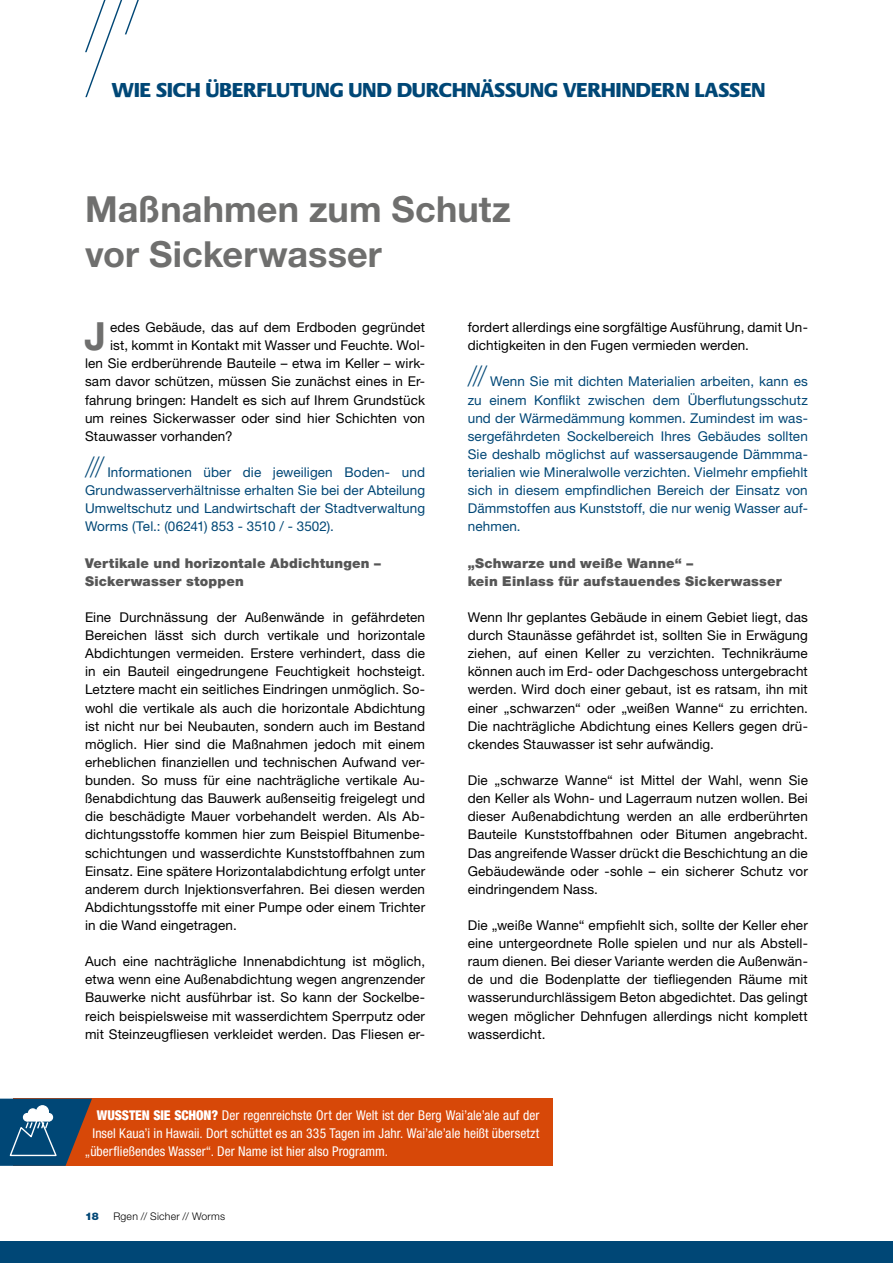
<style>
.page{position:relative;width:893px;height:1263px;background:#fff}
.page>*{position:absolute;margin:0;border:0;box-sizing:border-box;transform-origin:0 0}
.t1{font:700 38.85px "Helvetica Neue";color:#6f6f6e}
.t2{font:700 36px/45px "Helvetica Neue";letter-spacing:.005em;color:#6f6f6e}
.t3{font:800 21px "Praxis EF";letter-spacing:.005em;color:#004776}
.t4{font:13.5px/18.1px "Helvetica Neue";letter-spacing:.01em;color:#000;text-align:justify}
.t5{font:13.5px/18.1px "Helvetica Neue";letter-spacing:.01em;color:#004776;text-align:justify}
.t6{font:condensed 13.5px "Helvetica Neue";letter-spacing:.005em;color:#fff}
.t7{font:900 13.5px/18.1px "Helvetica Neue";letter-spacing:.015em;color:#565656}
.t8{font:300 10.5px "Helvetica Neue";letter-spacing:.02em;color:#000}
.t9{font:900 10.5px "Helvetica Neue";color:#004776}
.s1{font-weight:100;font-size:28.05px}
.s2{font-weight:900}
</style>
<div class="page">
<div style="left:0;top:1242px;width:893px;height:21px;background:#004776"></div>
<svg style="left:85px;top:0;width:54px;height:98px"></svg>
<div style="left:14px;top:1098px;width:539px;height:68px;background:#d74808"></div>
<svg style="left:0;top:1098px;width:92px;height:68px;background:#395872"></svg>
<h3 class="t3" style="left:112px;top:79px;width:655px">WIE SICH ÜBERFLUTUNG UND DURCHNÄSSUNG VERHINDERN LASSEN</h3>
<h2 class="t2" style="left:85px;top:186px;width:427px">Maßnahmen zum Schutz vor Sickerwasser</h2>
<h1 class="t1" style="left:84px;top:312px;width:23px">J</h1>
<p class="t4" style="left:110px;top:318px;width:317px">edes Gebäude, das auf dem Erdboden gegründet</p>
<p class="t4" style="left:110px;top:336px;width:317px">ist, kommt in Kontakt mit Wasser und Feuchte. Wol-</p>
<p class="t4" style="left:85px;top:354px;width:342px">len Sie erdberührende Bauteile – etwa im Keller – wirk-</p>
<p class="t4" style="left:85px;top:372px;width:342px">sam davor schützen, müssen Sie zunächst eines in Er-</p>
<p class="t4" style="left:85px;top:390px;width:342px">fahrung bringen: Handelt es sich auf Ihrem Grundstück</p>
<p class="t4" style="left:85px;top:408px;width:342px">um reines Sickerwasser oder sind hier Schichten von</p>
<p class="t4" style="left:85px;top:427px;width:149px">Stauwasser vorhanden?</p>
<p class="t5" style="left:85px;top:463px;width:342px"><span class="s1">///</span> Informationen über die jeweiligen Boden- und Grundwasserverhältnisse erhalten Sie bei der Abteilung Umweltschutz und Landwirtschaft der Stadtverwaltung Worms (Tel.: (06241) 853 - 3510 / - 3502).</p>
<p class="t7" style="left:85px;top:554px;width:297px">Vertikale und horizontale Abdichtungen –<br>Sickerwasser stoppen</p>
<p class="t4" style="left:85px;top:608px;width:342px">Eine Durchnässung der Außenwände in gefährdeten Bereichen lässt sich durch vertikale und horizontale Abdichtungen vermeiden. Erstere verhindert, dass die in ein Bauteil eingedrungene Feuchtigkeit hochsteigt.<br>Letztere macht ein seitliches Eindringen unmöglich. So&shy;wohl die vertikale als auch die horizontale Abdichtung ist nicht nur bei Neubauten, sondern auch im Bestand möglich. Hier sind die Maßnahmen jedoch mit einem erheblichen finanziellen und technischen Aufwand ver&shy;bunden. So muss für eine nachträgliche vertikale Au&shy;ßenabdichtung das Bauwerk außenseitig freigelegt und die beschädigte Mauer vorbehandelt werden. Als Ab&shy;dichtungsstoffe kommen hier zum Beispiel Bitumenbe&shy;schichtungen und wasserdichte Kunststoffbahnen zum Einsatz. Eine spätere Horizontalabdichtung erfolgt unter anderem durch Injektionsverfahren. Bei diesen werden Abdichtungsstoffe mit einer Pumpe oder einem Trichter in die Wand eingetragen.</p>
<p class="t4" style="left:85px;top:952px;width:342px">Auch eine nachträgliche Innenabdichtung ist möglich, etwa wenn eine Außenabdichtung wegen angrenzender Bauwerke nicht ausführbar ist. So kann der Sockelbe&shy;reich beispielsweise mit wasserdichtem Sperrputz oder mit Steinzeugfliesen verkleidet werden. Das Fliesen er-</p>
<p class="t4" style="left:468px;top:318px;width:342px">fordert allerdings eine sorgfältige Ausführung, damit Un&shy;dichtigkeiten in den Fugen vermieden werden.</p>
<p class="t5" style="left:468px;top:372px;width:342px"><span class="s1">///</span> Wenn Sie mit dichten Materialien arbeiten, kann es zu einem Konflikt zwischen dem Überflutungsschutz und der Wärmedämmung kommen. Zumindest im was&shy;sergefährdeten Sockelbereich Ihres Gebäudes sollten Sie deshalb möglichst auf wassersaugende Dämmma&shy;terialien wie Mineralwolle verzichten. Vielmehr empfiehlt sich in diesem empfindlichen Bereich der Einsatz von Dämmstoffen aus Kunststoff, die nur wenig Wasser auf&shy;nehmen.</p>
<p class="t7" style="left:468px;top:554px;width:315px">„Schwarze und weiße Wanne“ –<br>kein Einlass für aufstauendes Sickerwasser</p>
<p class="t4" style="left:468px;top:608px;width:342px">Wenn Ihr geplantes Gebäude in einem Gebiet liegt, das durch Staunässe gefährdet ist, sollten Sie in Erwägung ziehen, auf einen Keller zu verzichten. Technikräume können auch im Erd- oder Dachgeschoss untergebracht werden. Wird doch einer gebaut, ist es ratsam, ihn mit einer „schwarzen“ oder „weißen Wanne“ zu errichten.<br>Die nachträgliche Abdichtung eines Kellers gegen drü&shy;ckendes Stauwasser ist sehr aufwändig.</p>
<p class="t4" style="left:468px;top:771px;width:342px">Die „schwarze Wanne“ ist Mittel der Wahl, wenn Sie den Keller als Wohn- und Lagerraum nutzen wollen. Bei dieser Außenabdichtung werden an alle erdberührten Bauteile Kunststoffbahnen oder Bitumen angebracht.<br>Das angreifende Wasser drückt die Beschichtung an die Gebäudewände oder -sohle – ein sicherer Schutz vor eindringendem Nass.</p>
<p class="t4" style="left:468px;top:916px;width:342px">Die „weiße Wanne“ empfiehlt sich, sollte der Keller eher eine untergeordnete Rolle spielen und nur als Abstell&shy;raum dienen. Bei dieser Variante werden die Außenwän&shy;de und die Bodenplatte der tiefliegenden Räume mit wasserundurchlässigem Beton abgedichtet. Das gelingt wegen möglicher Dehnfugen allerdings nicht komplett wasserdicht.</p>
<p class="t6" style="left:97px;top:1107px;width:444px"><span class="s2">WUSSTEN SIE SCHON?</span> Der regenreichste Ort der Welt ist der Berg Wai’ale’ale auf der</p>
<p class="t6" style="left:92px;top:1125px;width:448px">Insel Kaua’i in Hawaii. Dort schüttet es an 335 Tagen im Jahr. Wai’ale’ale heißt übersetzt</p>
<p class="t6" style="left:85px;top:1143px;width:305px">„überfließendes Wasser“. Der Name ist hier also Programm.</p>
<p class="t9" style="left:85px;top:1210px;width:15px">18</p>
<p class="t8" style="left:113px;top:1210px;width:113px">Rgen // Sicher // Worms</p>
</div>
